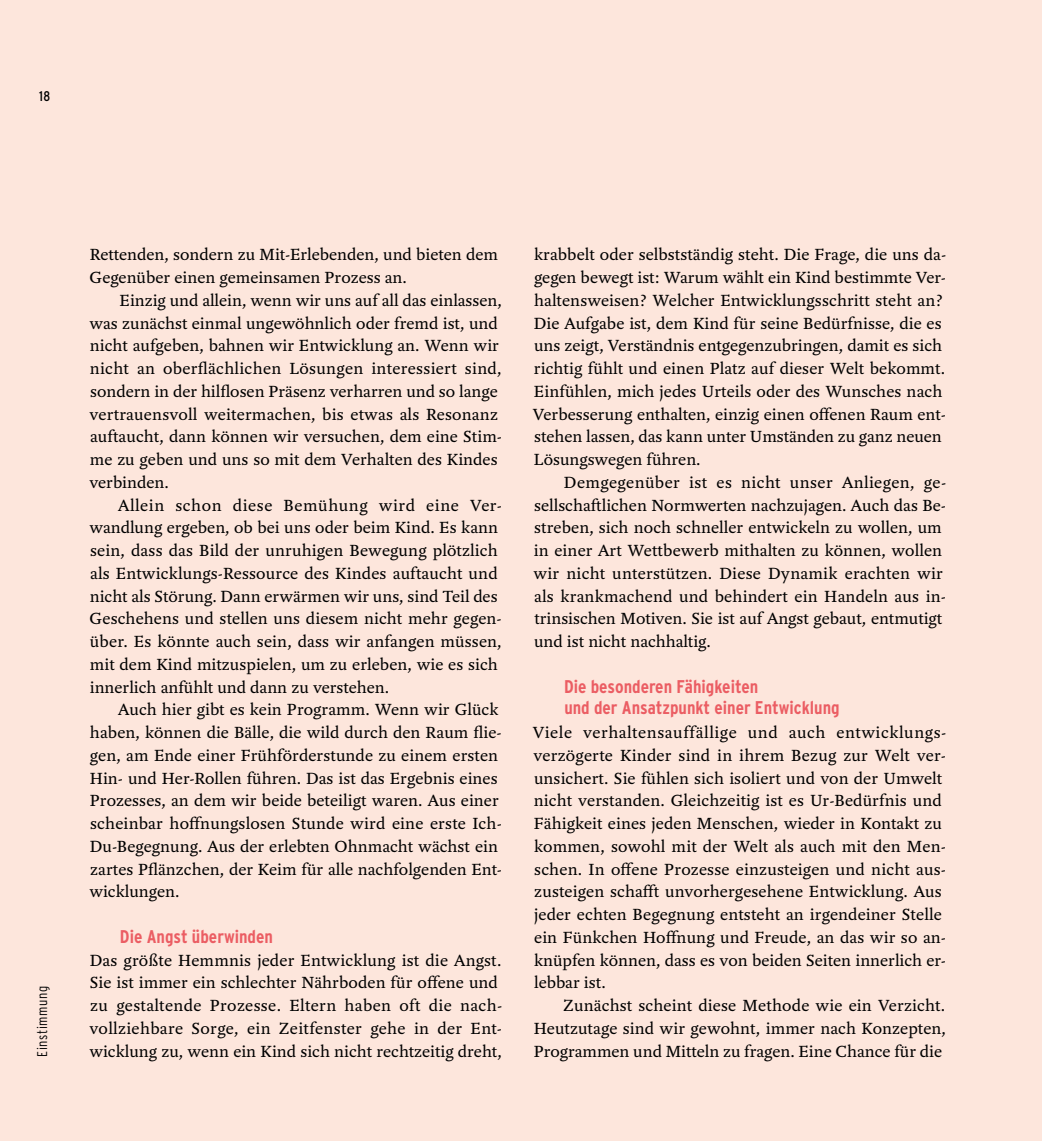
<style>
.page{position:relative;width:1042px;height:1141px;background:#fde6dc}
.page>*{position:absolute;margin:0;border:0;box-sizing:border-box;transform-origin:0 0}
.t1{font:700 18.38px/21px "Interstate Condensed";color:#eb5d63}
.t2{font:17.5px/22.8px "Yoga Pro";letter-spacing:.005em;color:#000}
.t3{font:300 14px "Interstate Condensed";letter-spacing:.04em;color:#000}
.t4{font:14px "Interstate Condensed";color:#000}
</style>
<div class="page">
<p class="t4" style="left:39px;top:88px;width:12px">18</p>
<p class="t3" style="left:34px;top:1057px;width:72px;rotate:-90deg">Einstimmung</p>
<p class="t2" style="left:89px;top:243px;width:410px">Rettenden, sondern zu Mit-Erlebenden, und bieten dem<br>Gegenüber einen gemeinsamen Prozess an.</p>
<p class="t2" style="left:89px;top:289px;width:414px;text-indent:30px">Einzig und allein, wenn wir uns auf all das einlassen, was zunächst einmal ungewöhnlich oder fremd ist, und nicht aufgeben, bahnen wir Entwicklung an. Wenn wir nicht an oberflächlichen Lösungen interessiert sind, sondern in der hilflosen Präsenz verharren und so lange vertrauensvoll weitermachen, bis etwas als Resonanz auftaucht, dann können wir versuchen, dem eine Stim&shy;me zu geben und uns so mit dem Verhalten des Kindes verbinden.</p>
<p class="t2" style="left:89px;top:494px;width:414px;text-indent:29px">Allein schon diese Bemühung wird eine Ver&shy;wandlung ergeben, ob bei uns oder beim Kind. Es kann sein, dass das Bild der unruhigen Bewegung plötzlich als Entwicklungs-Ressource des Kindes auftaucht und nicht als Störung. Dann erwärmen wir uns, sind Teil des Geschehens und stellen uns diesem nicht mehr gegen&shy;über. Es könnte auch sein, dass wir anfangen müssen, mit dem Kind mitzuspielen, um zu erleben, wie es sich innerlich anfühlt und dann zu verstehen.</p>
<p class="t2" style="left:89px;top:698px;width:414px;text-indent:29px">Auch hier gibt es kein Programm. Wenn wir Glück haben, können die Bälle, die wild durch den Raum flie&shy;gen, am Ende einer Frühförderstunde zu einem ersten Hin- und Her-Rollen führen. Das ist das Ergebnis eines Prozesses, an dem wir beide beteiligt waren. Aus einer scheinbar hoffnungslosen Stunde wird eine erste Ich-Du-Begegnung. Aus der erlebten Ohnmacht wächst ein zartes Pflänzchen, der Keim für alle nachfolgenden Ent&shy;wicklungen.</p>
<p class="t1" style="left:120px;top:926px;width:155px">Die Angst überwinden</p>
<p class="t2" style="left:89px;top:949px;width:414px">Das größte Hemmnis jeder Entwicklung ist die Angst.<br>Sie ist immer ein schlechter Nährboden für offene und zu gestaltende Prozesse. Eltern haben oft die nach&shy;vollziehbare Sorge, ein Zeitfenster gehe in der Ent&shy;wicklung zu, wenn ein Kind sich nicht rechtzeitig dreht,</p>
<p class="t2" style="left:533px;top:243px;width:415px">krabbelt oder selbstständig steht. Die Frage, die uns da&shy;gegen bewegt ist: Warum wählt ein Kind bestimmte Ver&shy;haltensweisen? Welcher Entwicklungsschritt steht an?<br>Die Aufgabe ist, dem Kind für seine Bedürfnisse, die es uns zeigt, Verständnis entgegenzubringen, damit es sich richtig fühlt und einen Platz auf dieser Welt bekommt.<br>Einfühlen, mich jedes Urteils oder des Wunsches nach Verbesserung enthalten, einzig einen offenen Raum ent&shy;stehen lassen, das kann unter Umständen zu ganz neuen Lösungswegen führen.</p>
<p class="t2" style="left:533px;top:471px;width:414px;text-indent:30px">Demgegenüber ist es nicht unser Anliegen, ge&shy;sellschaftlichen Normwerten nachzujagen. Auch das Be&shy;streben, sich noch schneller entwickeln zu wollen, um in einer Art Wettbewerb mithalten zu können, wollen wir nicht unterstützen. Diese Dynamik erachten wir als krankmachend und behindert ein Handeln aus in&shy;trinsischen Motiven. Sie ist auf Angst gebaut, entmutigt und ist nicht nachhaltig.</p>
<p class="t1" style="left:564px;top:676px;width:277px">Die besonderen Fähigkeiten<br>und der Ansatzpunkt einer Entwicklung</p>
<p class="t2" style="left:533px;top:721px;width:415px">Viele verhaltensauffällige und auch entwicklungs&shy;verzögerte Kinder sind in ihrem Bezug zur Welt ver&shy;unsichert. Sie fühlen sich isoliert und von der Umwelt nicht verstanden. Gleichzeitig ist es Ur-Bedürfnis und Fähigkeit eines jeden Menschen, wieder in Kontakt zu kommen, sowohl mit der Welt als auch mit den Men&shy;schen. In offene Prozesse einzusteigen und nicht aus&shy;zusteigen schafft unvorhergesehene Entwicklung. Aus jeder echten Begegnung entsteht an irgendeiner Stelle ein Fünkchen Hoffnung und Freude, an das wir so an&shy;knüpfen können, dass es von beiden Seiten innerlich er&shy;lebbar ist.</p>
<p class="t2" style="left:534px;top:994px;width:414px;text-align:justify;text-indent:29px">Zunächst scheint diese Methode wie ein Verzicht.<br>Heutzutage sind wir gewohnt, immer nach Konzepten, Programmen und Mitteln zu fragen. Eine Chance für die</p>
</div>
